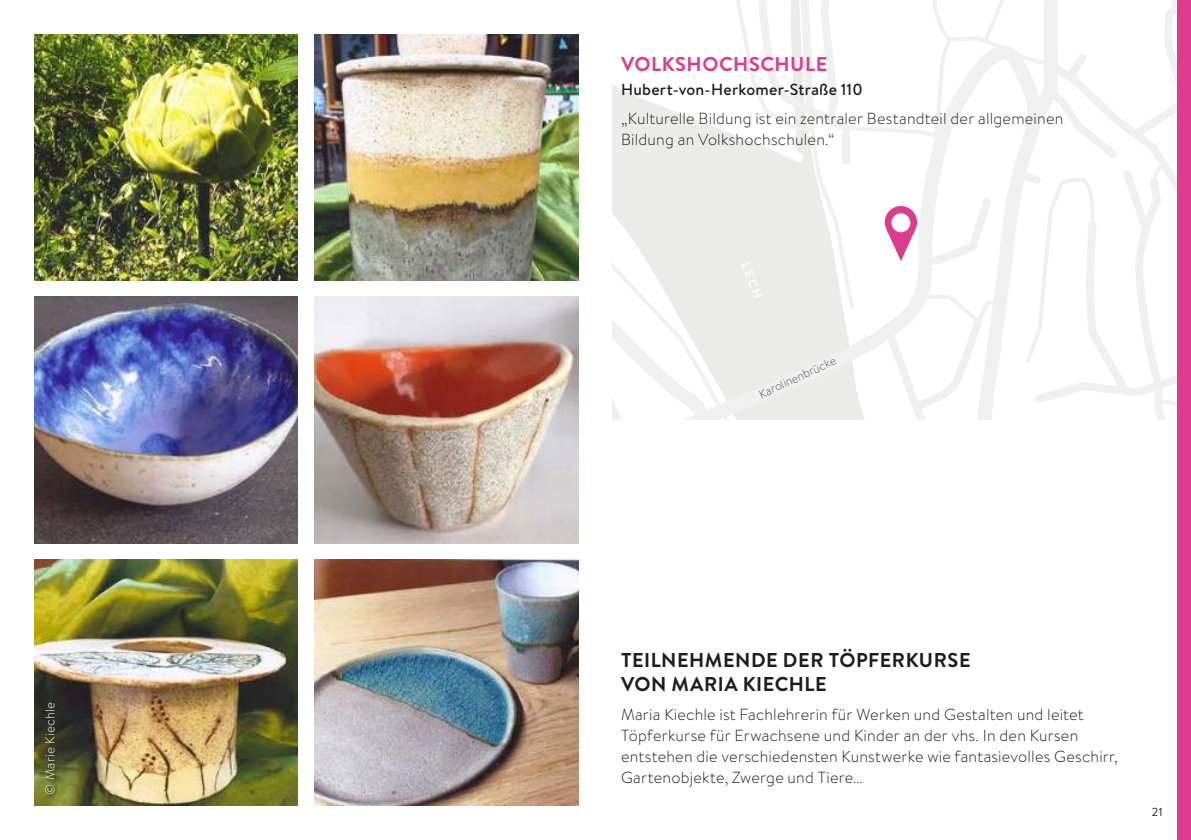
<style>
.page{position:relative;width:1191px;height:840px;background:#fff}
.page>*{position:absolute;margin:0;border:0;box-sizing:border-box;transform-origin:0 0}
.t1{font:700 20px/24px "Brandon Text";letter-spacing:.025em;color:#1d1d1b}
.t2{font:700 20px "Brandon Text";letter-spacing:.03em;color:#dc3b8e}
.t3{font:300 16px/21px "Brandon Text";letter-spacing:.015em;color:#1d1d1b}
.t4{font:500 16px "Brandon Text";letter-spacing:.015em;color:#1d1d1b}
.t5{font:300 13px "Brandon Text";letter-spacing:.02em;color:#fff}
.t6{font:300 12px "Brandon Text";color:#575756}
.t7{font:11.6px "Brandon Text";color:#1d1d1b}
</style>
<div class="page">
<svg style="left:612px;top:0;width:565px;height:420px"></svg>
<img style="left:34px;top:34px;width:264px;height:247px">
<img style="left:315px;top:34px;width:263px;height:247px">
<img style="left:34px;top:296px;width:264px;height:247px">
<img style="left:315px;top:296px;width:263px;height:247px">
<img style="left:34px;top:559px;width:264px;height:246px">
<img style="left:315px;top:559px;width:263px;height:246px">
<div style="left:44px;top:701px;width:14px;height:96px;background:#1d1d1b;opacity:.86"></div>
<svg style="left:884px;top:206px;width:33px;height:55px"></svg>
<div style="left:1177px;top:0;width:14px;height:839px;background:#dc3b8e"></div>
<p class="t5" style="left:41px;top:794px;width:94px;rotate:-90deg">© Marie Kiechle</p>
<p class="t2" style="left:621px;top:50px;width:207px">VOLKSHOCHSCHULE</p>
<p class="t4" style="left:621px;top:78px;width:243px">Hubert-von-Herkomer-Straße 110</p>
<p class="t3" style="left:621px;top:107px;width:444px">„Kulturelle Bildung ist ein zentraler Bestandteil der allgemeinen<br>Bildung an Volkshochschulen.“</p>
<p class="t6" style="left:756px;top:387px;width:85px;rotate:-25deg">Karolinenbrücke</p>
<p class="t1" style="left:621px;top:646px;width:351px">TEILNEHMENDE DER TÖPFERKURSE<br>VON MARIA KIECHLE</p>
<p class="t3" style="left:621px;top:703px;width:498px">Maria Kiechle ist Fachlehrerin für Werken und Gestalten und leitet Töpferkurse für Erwachsene und Kinder an der vhs. In den Kursen entstehen die verschiedensten Kunstwerke wie fantasievolles Geschirr, Gartenobjekte, Zwerge und Tiere…</p>
<p class="t7" style="left:1151px;top:803px;width:12px">21</p>
</div>
